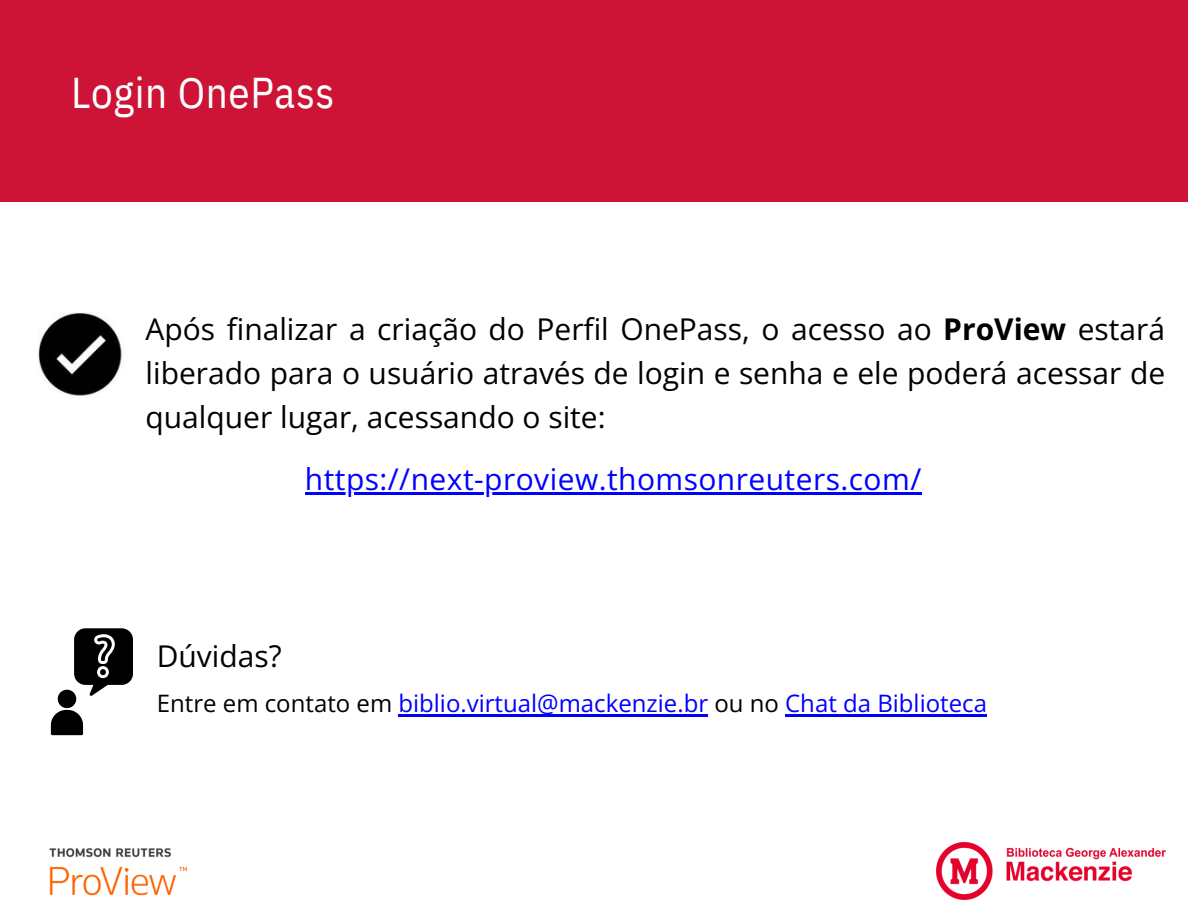
<style>
.page{position:relative;width:1188px;height:918px;background:#fff}
.page>*{position:absolute;margin:0;border:0;box-sizing:border-box;transform-origin:0 0}
.t1{font:43.05px "IBM Plex Sans Cond";letter-spacing:.015em;color:#fff}
.t2{font:30px/43.8px "Open Sans";color:#000;text-align:justify}
.t3{font:30px "Open Sans";letter-spacing:.015em;color:#00f}
.t4{font:24px "Open Sans";color:#00f}
.s1{font-weight:700}
.s2{color:#000}
</style>
<div class="page">
<img style="left:38px;top:312px;width:84px;height:84px">
<div style="left:0;top:0;width:1188px;height:202px;background:#cd1336"></div>
<svg style="left:51px;top:628px;width:82px;height:107px"></svg>
<hr style="left:305px;top:493px;width:617px;height:2px;background:#00f">
<hr style="left:398px;top:715px;width:310px;height:2px;background:#00f">
<hr style="left:785px;top:715px;width:202px;height:2px;background:#00f">
<img style="left:49px;top:848px;width:139px;height:48px">
<img style="left:937px;top:843px;width:228px;height:56px">
<h2 class="t1" style="left:71px;top:64px;width:265px">Login OnePass</h2>
<p class="t2" style="left:146px;top:307px;width:1021px">Após finalizar a criação do Perfil OnePass, o acesso ao <span class="s1">ProView</span> estará liberado para o usuário através de login e senha e ele poderá acessar de qualquer lugar, acessando o site:</p>
<h2 class="t3" style="left:305px;top:458px;width:618px">https://next-proview.thomsonreuters.com/</h2>
<p class="t2" style="left:157px;top:634px;width:126px">Dúvidas?</p>
<p class="t4" style="left:157px;top:687px;width:832px"><span class="s2">Entre em contato em</span> biblio.virtual@mackenzie.br <span class="s2">ou no</span> Chat da Biblioteca</p>
</div>
